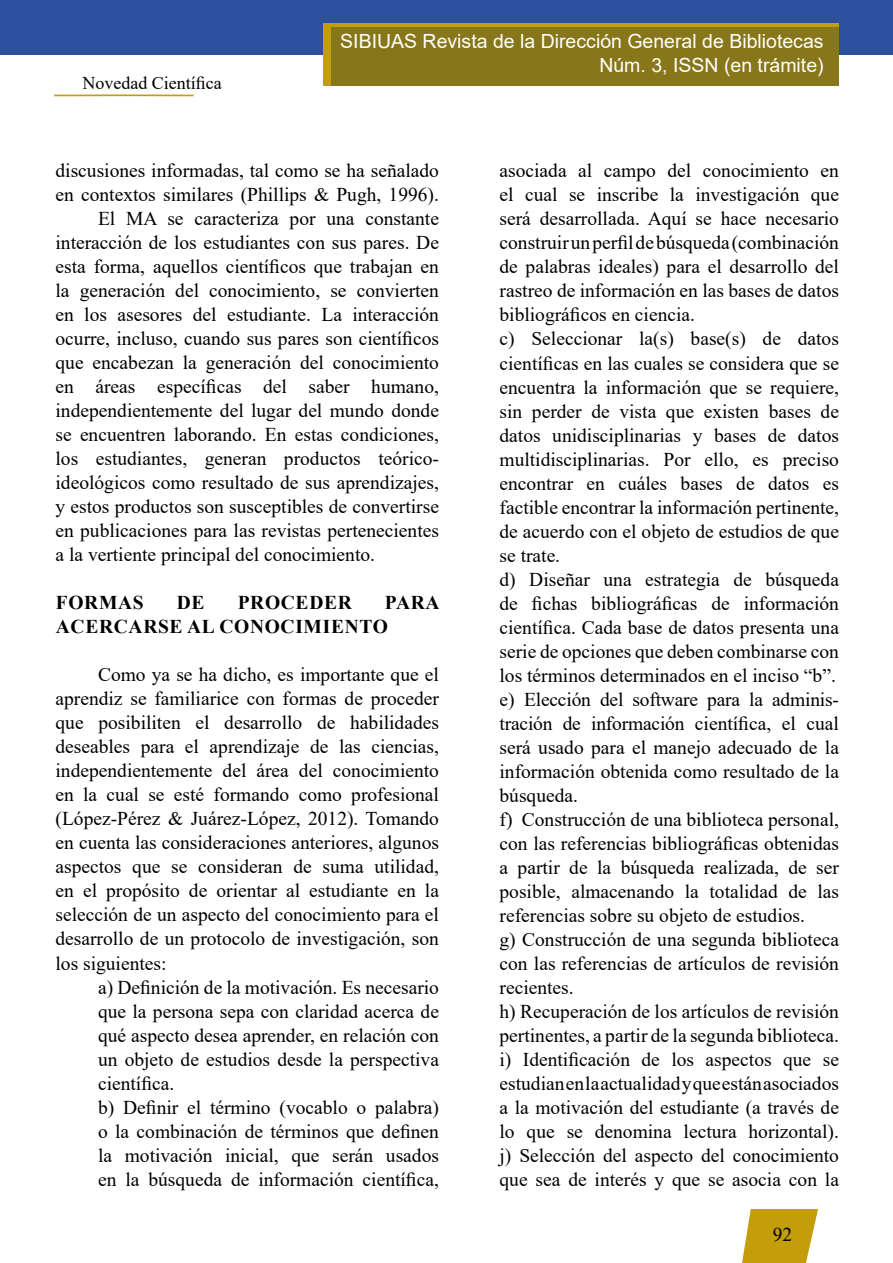
<style>
.page{position:relative;width:893px;height:1263px;background:#fff}
.page>*{position:absolute;margin:0;border:0;box-sizing:border-box;transform-origin:0 0}
.t1{font:19.5px/24px "Times New Roman";color:#000}
.t2{font:19.5px/24px "Arial";color:#fff;text-align:right}
.t3{font:700 19.5px/24px "Times New Roman";letter-spacing:.035em;color:#000}
.t4{font:18px "Times New Roman";color:#000}
</style>
<div class="page">
<svg style="left:54px;top:94px;width:140px;height:3px"></svg>
<div style="left:0;top:0;width:893px;height:54px;background:#2d509f"></div>
<div style="left:323px;top:23px;width:516px;height:62px;background:#c49e0a"></div>
<div style="left:331px;top:27px;width:508px;height:58px;background:#87761a"></div>
<svg style="left:742px;top:1209px;width:76px;height:54px;background:#ccab2b"></svg>
<p class="t4" style="left:82px;top:70px;width:141px">Novedad Científica</p>
<p class="t2" style="left:340px;top:29px;width:485px">SIBIUAS Revista de la Dirección General de Bibliotecas<br>Núm. 3, ISSN (en trámite)</p>
<p class="t1" style="left:56px;top:158px;width:385px">discusiones informadas, tal como se ha señalado</p>
<p class="t1" style="left:56px;top:182px;width:385px">en contextos similares (Phillips &amp; Pugh, 1996).</p>
<p class="t1" style="left:98px;top:206px;width:342px">El MA se caracteriza por una constante</p>
<p class="t1" style="left:56px;top:230px;width:385px">interacción de los estudiantes con sus pares. De</p>
<p class="t1" style="left:56px;top:254px;width:385px">esta forma, aquellos científicos que trabajan en</p>
<p class="t1" style="left:56px;top:278px;width:385px">la generación del conocimiento, se convierten</p>
<p class="t1" style="left:56px;top:302px;width:385px">en los asesores del estudiante. La interacción</p>
<p class="t1" style="left:56px;top:326px;width:385px">ocurre, incluso, cuando sus pares son científicos</p>
<p class="t1" style="left:56px;top:350px;width:385px">que encabezan la generación del conocimiento</p>
<p class="t1" style="left:56px;top:374px;width:385px">en áreas específicas del saber humano,</p>
<p class="t1" style="left:56px;top:398px;width:385px">independientemente del lugar del mundo donde</p>
<p class="t1" style="left:56px;top:422px;width:385px">se encuentren laborando. En estas condiciones,</p>
<p class="t1" style="left:56px;top:446px;width:385px">los estudiantes, generan productos teórico-</p>
<p class="t1" style="left:56px;top:470px;width:385px">ideológicos como resultado de sus aprendizajes,</p>
<p class="t1" style="left:56px;top:494px;width:385px">y estos productos son susceptibles de convertirse</p>
<p class="t1" style="left:56px;top:518px;width:385px">en publicaciones para las revistas pertenecientes</p>
<p class="t1" style="left:56px;top:542px;width:321px">a la vertiente principal del conocimiento.</p>
<p class="t3" style="left:56px;top:590px;width:89px">FORMAS</p>
<p class="t3" style="left:177px;top:590px;width:29px">DE</p>
<p class="t3" style="left:238px;top:590px;width:116px">PROCEDER</p>
<p class="t3" style="left:56px;top:590px;width:385px;text-indent:329px">PARA<br>ACERCARSE AL CONOCIMIENTO</p>
<p class="t1" style="left:56px;top:662px;width:385px;text-align:justify;text-indent:43px">Como ya se ha dicho, es importante que el aprendiz se familiarice con formas de proceder que posibiliten el desarrollo de habilidades deseables para el aprendizaje de las ciencias, independientemente del área del conocimiento en la cual se esté formando como profesional (López-Pérez &amp; Juárez-López, 2012). Tomando en cuenta las consideraciones anteriores, algunos aspectos que se consideran de suma utilidad, en el propósito de orientar al estudiante en la selección de un aspecto del conocimiento para el desarrollo de un protocolo de investigación, son los siguientes:</p>
<p class="t1" style="left:98px;top:974px;width:342px">a) Definición de la motivación. Es necesario que la persona sepa con claridad acerca de qué aspecto desea aprender, en relación con un objeto de estudios desde la perspectiva científica.<br>b) Definir el término (vocablo o palabra) o la combinación de términos que definen la motivación inicial, que serán usados en la búsqueda de información científica,</p>
<p class="t1" style="left:500px;top:158px;width:341px">asociada al campo del conocimiento en el cual se inscribe la investigación que será desarrollada. Aquí se hace necesario construir un perfil de búsqueda (combinación de palabras ideales) para el desarrollo del rastreo de información en las bases de datos bibliográficos en ciencia.<br>c) Seleccionar la(s) base(s) de datos científicas en las cuales se considera que se encuentra la información que se requiere, sin perder de vista que existen bases de datos unidisciplinarias y bases de datos multidisciplinarias. Por ello, es preciso encontrar en cuáles bases de datos es factible encontrar la información pertinente, de acuerdo con el objeto de estudios de que se trate.<br>d) Diseñar una estrategia de búsqueda de fichas bibliográficas de información científica. Cada base de datos presenta una serie de opciones que deben combinarse con los términos determinados en el inciso “b”. e) Elección del software para la adminis&shy;tración de información científica, el cual será usado para el manejo adecuado de la información obtenida como resultado de la búsqueda.<br>f) Construcción de una biblioteca personal, con las referencias bibliográficas obtenidas a partir de la búsqueda realizada, de ser posible, almacenando la totalidad de las referencias sobre su objeto de estudios.<br>g) Construcción de una segunda biblioteca con las referencias de artículos de revisión recientes.<br>h) Recuperación de los artículos de revisión pertinentes, a partir de la segunda biblioteca. i) Identificación de los aspectos que se estudian en la actualidad y que están asociados a la motivación del estudiante (a través de lo que se denomina lectura horizontal). j) Selección del aspecto del conocimiento que sea de interés y que se asocia con la</p>
<p class="t1" style="left:773px;top:1221px;width:21px">92</p>
</div>
